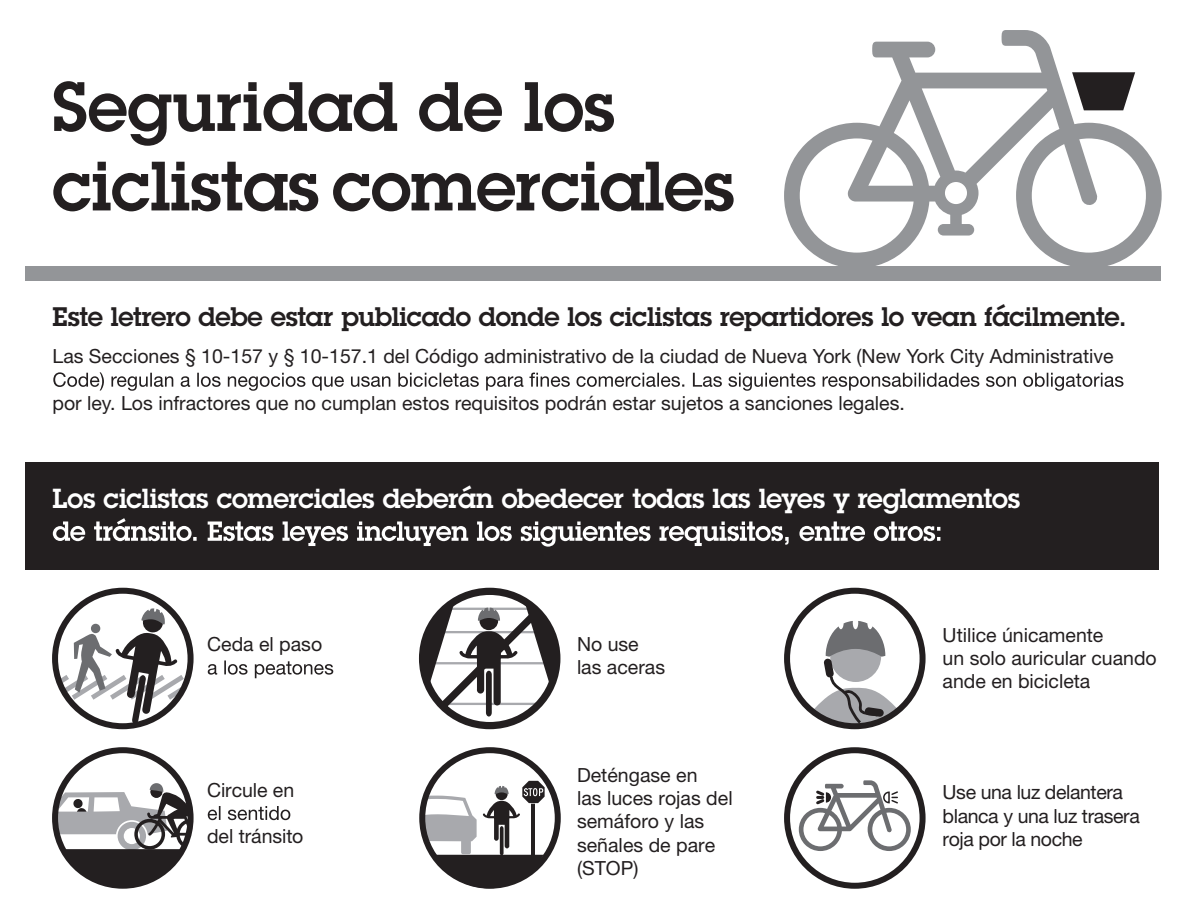
<style>
.page{position:relative;width:1188px;height:918px;background:#fff}
.page>*{position:absolute;margin:0;border:0;box-sizing:border-box;transform-origin:0 0}
.t1{font:600 68.25px/79.5px "Lubalin Graph Std";letter-spacing:-.01em;color:#231f20}
.t2{font:600 27px "Lubalin Graph Std";letter-spacing:-.01em;color:#fff}
.t3{font:600 26.25px "Lubalin Graph Std";letter-spacing:-.015em;color:#231f20}
.t4{font:19.5px/23.4px "Helvetica Neue LT Std";color:#231f20}
.t5{font:19.5px/23.4px "Helvetica Neue LT Std";letter-spacing:-.02em;color:#231f20}
</style>
<div class="page">
<svg style="left:787px;top:750px;width:136px;height:136px"></svg>
<div style="left:784px;top:747px;width:141px;height:142px;border:6px solid #231f20;border-radius:50%"></div>
<svg style="left:799px;top:780px;width:112px;height:71px"></svg>
<svg style="left:810px;top:621px;width:90px;height:105px"></svg>
<div style="left:784px;top:588px;width:141px;height:141px;border:6px solid #231f20;border-radius:50%"></div>
<svg style="left:423px;top:749px;width:135px;height:136px"></svg>
<div style="left:419px;top:747px;width:141px;height:142px;border:6px solid #231f20;border-radius:50%"></div>
<svg style="left:419px;top:780px;width:128px;height:108px"></svg>
<svg style="left:419px;top:587px;width:142px;height:143px"></svg>
<svg style="left:54px;top:590px;width:138px;height:137px"></svg>
<div style="left:52px;top:588px;width:142px;height:141px;border:6px solid #231f20;border-radius:50%"></div>
<svg style="left:58px;top:608px;width:129px;height:116px"></svg>
<svg style="left:54px;top:749px;width:138px;height:138px"></svg>
<svg style="left:52px;top:783px;width:140px;height:106px"></svg>
<div style="left:27px;top:267px;width:1132px;height:19px;background:linear-gradient(to right,#fff,#fff)"></div>
<div style="left:26px;top:266px;width:1135px;height:14px;background:#939598"></div>
<svg style="left:784px;top:30px;width:378px;height:236px"></svg>
<svg style="left:208px;top:660px;width:125px;height:18px"></svg>
<svg style="left:208px;top:806px;width:82px;height:14px"></svg>
<svg style="left:53px;top:372px;width:1070px;height:19px"></svg>
<div style="left:26px;top:462px;width:1134px;height:108px;background:#231f20"></div>
<svg style="left:53px;top:518px;width:887px;height:29px"></svg>
<p class="t1" style="left:52px;top:66px;width:684px">Seguridad de los ciclistas comerciales</p>
<p class="t3" style="left:52px;top:300px;width:1076px">Este letrero debe estar publicado donde los ciclistas repartidores lo vean fácilmente.</p>
<p class="t4" style="left:52px;top:344px;width:1063px">Las Secciones § 10-157 y § 10-157.1 del Código administrativo de la ciudad de Nueva York (New York City Administrative</p>
<p class="t4" style="left:52px;top:391px;width:854px">por ley. Los infractores que no cumplan estos requisitos podrán estar sujetos a sanciones legales.</p>
<p class="t2" style="left:52px;top:481px;width:969px">Los ciclistas comerciales deberán obedecer todas las leyes y reglamentos</p>
<p class="t4" style="left:207px;top:632px;width:117px">Ceda el paso</p>
<p class="t4" style="left:577px;top:632px;width:90px">No use las aceras</p>
<p class="t4" style="left:207px;top:778px;width:89px">Circule en</p>
<p class="t4" style="left:207px;top:824px;width:98px">del tránsito</p>
<p class="t4" style="left:577px;top:763px;width:157px">Deténgase en<br>las luces rojas del semáforo y las señales de pare (STOP)</p>
<p class="t4" style="left:943px;top:623px;width:216px">Utilice únicamente<br>un solo auricular cuando ande en bicicleta</p>
<p class="t5" style="left:943px;top:781px;width:199px">Use una luz delantera blanca y una luz trasera roja por la noche</p>
</div>
